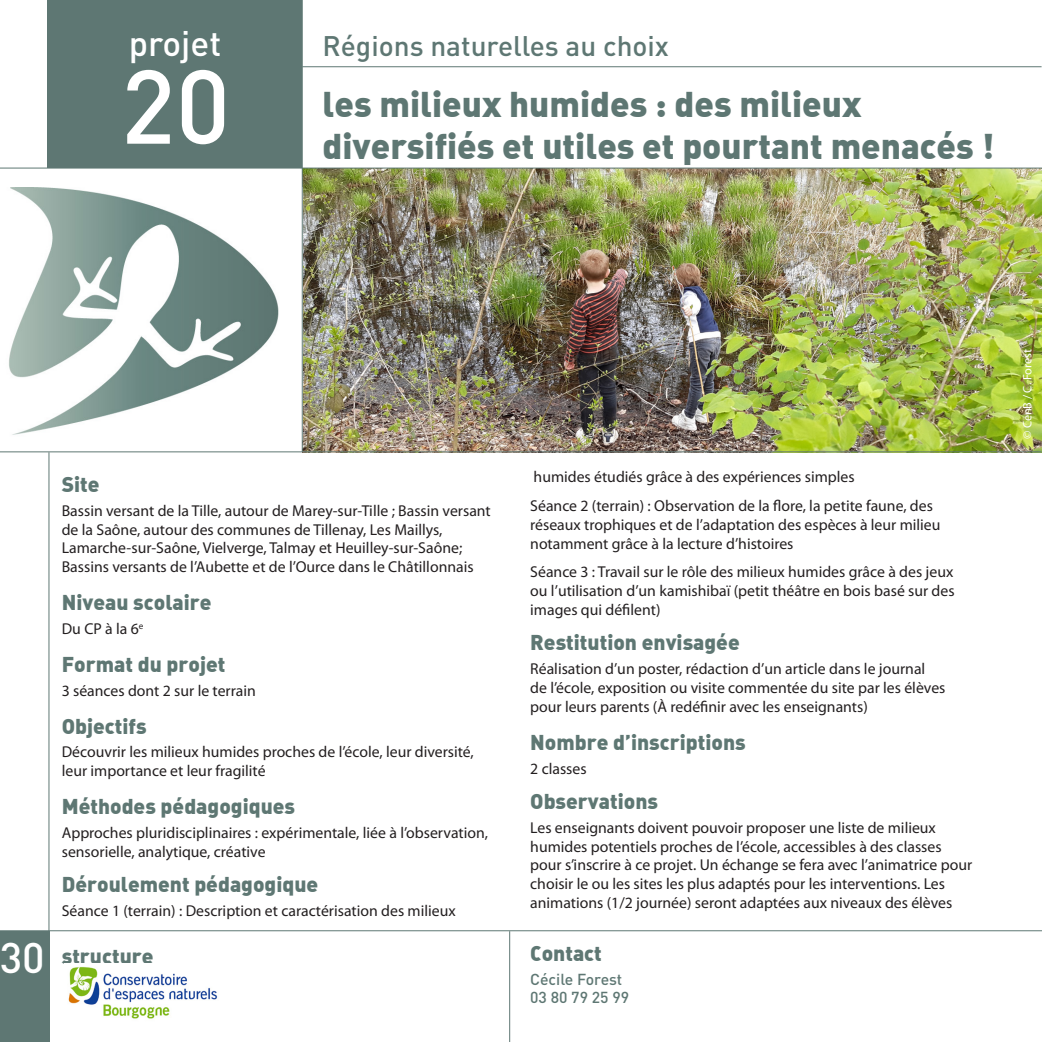
<style>
.page{position:relative;width:1042px;height:1042px;background:#fff}
.page>*{position:absolute;margin:0;border:0;box-sizing:border-box;transform-origin:0 0}
.t1{font:500 102.9px "DIN";color:#fff}
.t2{font:500 42.18px "DIN";color:#fff}
.t3{font:35px/42px "DIN Black Alternate";color:#5e7773}
.t4{font:500 35px "DIN";color:#fff}
.t5{font:500 28px "DIN";color:#5e7773}
.t6{font:21px "DIN Black Alternate";color:#5e7773}
.t7{font:15.75px/18.9px "Myriad Pro";color:#231f20}
.t8{font:500 15.75px/18.9px "DIN";color:#5e7773}
.t9{font:12.25px "Myriad Pro";color:#fff}
</style>
<div class="page">
<img style="left:303px;top:169px;width:738px;height:282px">
<div style="left:48px;top:0;width:254px;height:168px;background:#5e7773"></div>
<img style="left:9px;top:188px;width:293px;height:251px">
<hr style="left:302px;top:66px;width:739px;height:1px;background:#5e7773">
<hr style="left:0;top:451px;width:1041px;height:1px;background:#5e7773">
<hr style="left:0;top:168px;width:1042px;height:1px;background:#5e7773">
<hr style="left:0;top:930px;width:1042px;height:1px;background:#5e7773">
<hr style="left:302px;top:0;width:1px;height:452px;background:#5e7773">
<hr style="left:509px;top:931px;width:1px;height:111px;background:#5e7773">
<div style="left:0;top:931px;width:49px;height:111px;background:#5e7773"></div>
<hr style="left:49px;top:452px;width:1px;height:590px;background:#5e7773">
<img style="left:68px;top:966px;width:150px;height:53px">
<h3 class="t4" style="left:129px;top:21px;width:94px">projet</h3>
<h1 class="t1" style="left:121px;top:41px;width:111px">20</h1>
<h3 class="t5" style="left:322px;top:28px;width:348px">Régions naturelles au choix</h3>
<h3 class="t3" style="left:322px;top:81px;width:673px">les milieux humides : des milieux diversifiés et utiles et pourtant menacés !</h3>
<h3 class="t6" style="left:62px;top:470px;width:39px">Site</h3>
<p class="t7" style="left:62px;top:501px;width:430px">Bassin versant de la Tille, autour de Marey-sur-Tille ; Bassin versant de la Saône, autour des communes de Tillenay, Les Maillys, Lamarche-sur-Saône, Vielverge, Talmay et Heuilley-sur-Saône; Bassins versants de l’Aubette et de l’Ource dans le Châtillonnais</p>
<h3 class="t6" style="left:62px;top:588px;width:151px">Niveau scolaire</h3>
<p class="t7" style="left:62px;top:619px;width:83px">Du CP à la 6<sup>e</sup></p>
<h3 class="t6" style="left:62px;top:650px;width:165px">Format du projet</h3>
<p class="t7" style="left:62px;top:681px;width:196px">3 séances dont 2 sur le terrain</p>
<h3 class="t6" style="left:62px;top:712px;width:86px">Objectifs</h3>
<p class="t7" style="left:62px;top:742px;width:414px">Découvrir les milieux humides proches de l’école, leur diversité, leur importance et leur fragilité</p>
<h3 class="t6" style="left:62px;top:792px;width:235px">Méthodes pédagogiques</h3>
<p class="t7" style="left:62px;top:823px;width:428px">Approches pluridisciplinaires : expérimentale, liée à l’observation, sensorielle, analytique, créative</p>
<h3 class="t6" style="left:62px;top:870px;width:258px">Déroulement pédagogique</h3>
<p class="t7" style="left:62px;top:901px;width:395px">Séance 1 (terrain) : Description et caractérisation des milieux</p>
<p class="t7" style="left:530px;top:462px;width:404px;line-height:28.9px">humides étudiés grâce à des expériences simples<br>Séance 2 (terrain) : Observation de la flore, la petite faune, des</p>
<p class="t7" style="left:530px;top:515px;width:412px">réseaux trophiques et de l’adaptation des espèces à leur milieu notamment grâce à la lecture d’histoires</p>
<p class="t7" style="left:530px;top:562px;width:426px;text-align:justify">Séance 3 : Travail sur le rôle des milieux humides grâce à des jeux ou l’utilisation d’un kamishibaï (petit théâtre en bois basé sur des images qui défilent)</p>
<h3 class="t6" style="left:530px;top:629px;width:211px">Restitution envisagée</h3>
<p class="t7" style="left:530px;top:659px;width:417px">Réalisation d’un poster, rédaction d’un article dans le journal de l’école, exposition ou visite commentée du site par les élèves pour leurs parents (À redéfinir avec les enseignants)</p>
<h3 class="t6" style="left:530px;top:728px;width:217px">Nombre d’inscriptions</h3>
<p class="t7" style="left:530px;top:759px;width:58px">2 classes</p>
<h3 class="t6" style="left:530px;top:787px;width:129px">Observations</h3>
<p class="t7" style="left:530px;top:817px;width:443px">Les enseignants doivent pouvoir proposer une liste de milieux humides potentiels proches de l’école, accessibles à des classes pour s’inscrire à ce projet. Un échange se fera avec l’animatrice pour choisir le ou les sites les plus adaptés pour les interventions. Les animations (1/2 journée) seront adaptées aux niveaux des élèves</p>
<h2 class="t2" style="left:0;top:930px;width:46px">30</h2>
<h3 class="t6" style="left:530px;top:939px;width:73px">Contact</h3>
<p class="t8" style="left:530px;top:969px;width:101px">Cécile Forest<br>03 80 79 25 99</p>
<h3 class="t6" style="left:62px;top:942px;width:93px">structure</h3>
<p class="t9" style="left:1019px;top:439px;width:92px;rotate:-90deg">© CenB / C. Forest</p>
</div>
